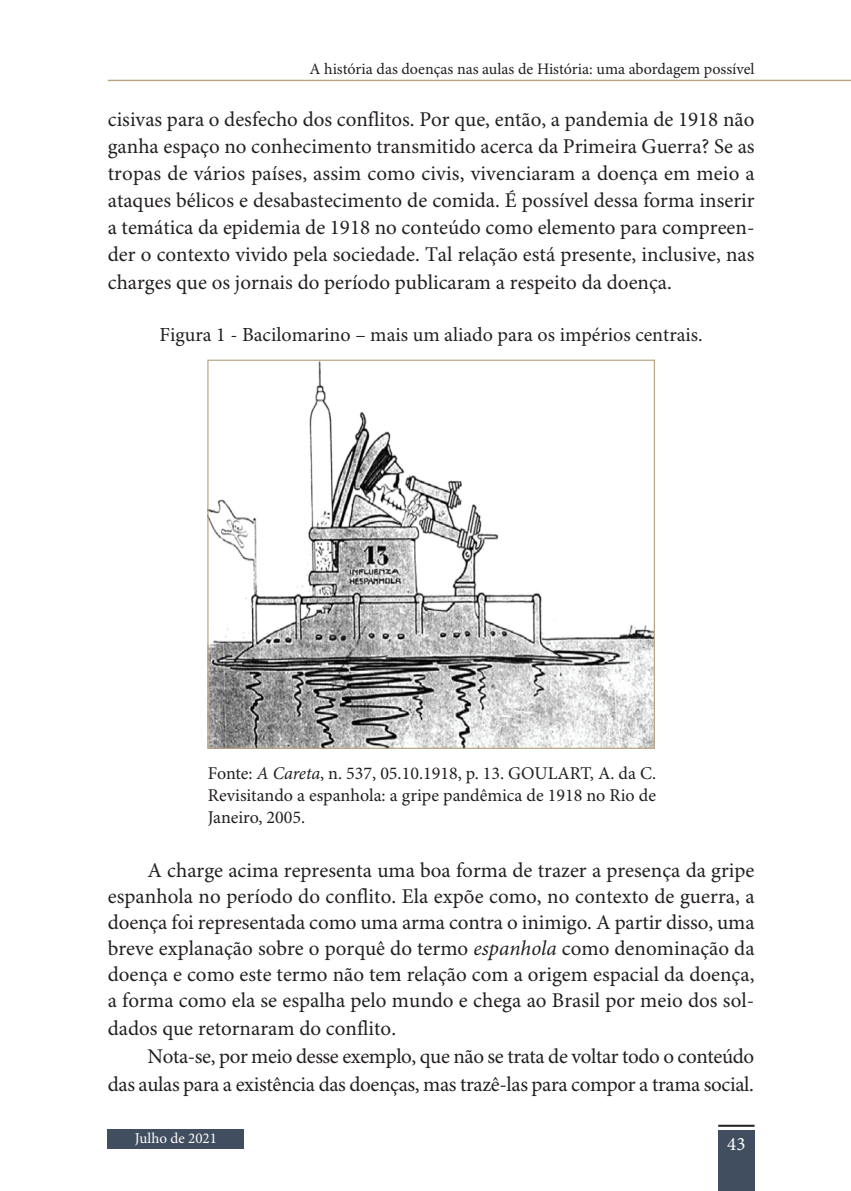
<style>
.page{position:relative;width:851px;height:1191px;background:#fff}
.page>*{position:absolute;margin:0;border:0;box-sizing:border-box;transform-origin:0 0}
.t1{font:21px/27.2px "Minion Pro";color:#231f20;text-align:justify}
.t2{font:21px "Minion Pro";letter-spacing:-.02em;color:#231f20}
.t3{font:20px "Minion Pro";color:#231f20}
.t4{font:19px "Minion Pro";color:#fff}
.t5{font:18px/22px "Minion Pro";color:#231f20;text-align:justify}
.t6{font:16px "Minion Pro";letter-spacing:-.005em;color:#231f20}
.t7{font:15px "Minion Pro";color:#fff}
.s1{font-style:italic}
</style>
<div class="page">
<div style="left:108px;top:1129px;width:136px;height:20px;background:#414e5f"></div>
<hr style="left:108px;top:80px;width:742px;height:1px;background:#b8a483">
<div style="left:718px;top:1130px;width:36px;height:61px;background:#414e5f"></div>
<hr style="left:718px;top:1124px;width:36px;height:2px;background:#231f20">
<img style="left:209px;top:361px;width:444px;height:386px">
<p class="t6" style="left:309px;top:59px;width:446px">A história das doenças nas aulas de História: uma abordagem possível</p>
<p class="t1" style="left:108px;top:106px;width:648px">cisivas para o desfecho dos conflitos. Por que, então, a pandemia de 1918 não ganha espaço no conhecimento transmitido acerca da Primeira Guerra? Se as tropas de vários países, assim como civis, vivenciaram a doença em meio a ataques bélicos e desabastecimento de comida. É possível dessa forma inserir a temática da epidemia de 1918 no conteúdo como elemento para compreen&shy;der o contexto vivido pela sociedade. Tal relação está presente, inclusive, nas charges que os jornais do período publicaram a respeito da doença.</p>
<p class="t3" style="left:159px;top:322px;width:544px">Figura 1 - Bacilomarino – mais um aliado para os impérios centrais.</p>
<p class="t5" style="left:208px;top:763px;width:450px">Fonte: <span class="s1">A Careta</span>, n. 537, 05.10.1918, p. 13. GOULART, A. da C.<br>Revisitando a espanhola: a gripe pandêmica de 1918 no Rio de Janeiro, 2005.</p>
<p class="t1" style="left:108px;top:858px;width:648px;line-height:26px;text-indent:40px">A charge acima representa uma boa forma de trazer a presença da gripe espanhola no período do conflito. Ela expõe como, no contexto de guerra, a doença foi representada como uma arma contra o inimigo. A partir disso, uma breve explanação sobre o porquê do termo <span class="s1">espanhola</span> como denominação da doença e como este termo não tem relação com a origem espacial da doença, a forma como ela se espalha pelo mundo e chega ao Brasil por meio dos sol-</p>
<p class="t1" style="left:108px;top:1016px;width:290px">dados que retornaram do conflito.</p>
<p class="t2" style="left:147px;top:1044px;width:608px">Nota-se, por meio desse exemplo, que não se trata de voltar todo o conteúdo</p>
<p class="t2" style="left:108px;top:1072px;width:647px">das aulas para a existência das doenças, mas trazê-las para compor a trama social.</p>
<p class="t7" style="left:135px;top:1129px;width:84px">Julho de 2021</p>
<p class="t4" style="left:727px;top:1132px;width:20px">43</p>
</div>
